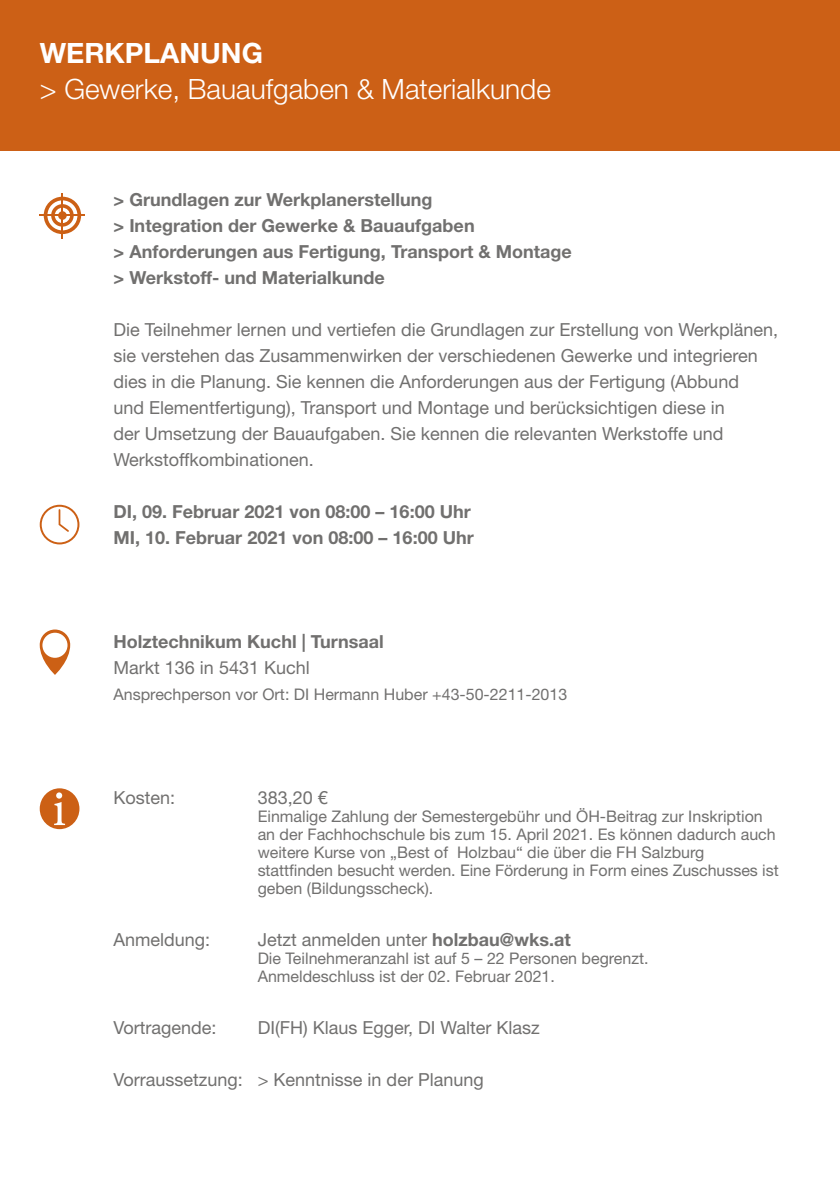
<style>
.page{position:relative;width:840px;height:1191px;background:#fff}
.page>*{position:absolute;margin:0;border:0;box-sizing:border-box;transform-origin:0 0}
.t1{font:300 28px "Helvetica Neue LT Std";color:#fff}
.t2{font:700 28px "Helvetica Neue LT Std";color:#fff}
.t3{font:18px/26px "Helvetica Neue LT Std";color:#71706f}
.t4{font:700 18px/26px "Helvetica Neue LT Std";color:#71706f}
.t5{font:16px/18px "Helvetica Neue LT Std";color:#71706f}
.s1{font-weight:700}
</style>
<div class="page">
<div style="left:0;top:0;width:839px;height:150px;background:#cc6016"></div>
<svg style="left:40px;top:788px;width:39px;height:41px"></svg>
<svg style="left:44px;top:197px;width:37px;height:37px"></svg>
<div style="left:58px;top:211px;width:9px;height:9px;background:#cc6015;border-radius:50%"></div>
<hr style="left:40px;top:215px;width:45px;height:1px;background:#cc6015">
<hr style="left:62px;top:193px;width:1px;height:45px;background:#cc6015">
<svg style="left:40px;top:505px;width:39px;height:39px"></svg>
<svg style="left:40px;top:629px;width:30px;height:46px"></svg>
<h1 class="t2" style="left:40px;top:36px;width:224px">WERKPLANUNG</h1>
<h1 class="t1" style="left:40px;top:72px;width:512px">&gt; Gewerke, Bauaufgaben &amp; Materialkunde</h1>
<p class="t4" style="left:113px;top:186px;width:459px">&gt; Grundlagen zur Werkplanerstellung<br>&gt; Integration der Gewerke &amp; Bauaufgaben<br>&gt; Anforderungen aus Fertigung, Transport &amp; Montage &gt; Werkstoff- und Materialkunde</p>
<p class="t3" style="left:113px;top:316px;width:666px">Die Teilnehmer lernen und vertiefen die Grundlagen zur Erstellung von Werkplänen, sie verstehen das Zusammenwirken der verschiedenen Gewerke und integrieren dies in die Planung. Sie kennen die Anforderungen aus der Fertigung (Abbund<br>und Elementfertigung), Transport und Montage und berücksichtigen diese in<br>der Umsetzung der Bauaufgaben. Sie kennen die relevanten Werkstoffe und Werkstoffkombinationen.</p>
<p class="t4" style="left:113px;top:498px;width:361px">DI, 09. Februar 2021 von 08:00 – 16:00 Uhr<br>MI, 10. Februar 2021 von 08:00 – 16:00 Uhr</p>
<p class="t4" style="left:113px;top:628px;width:271px">Holztechnikum Kuchl | Turnsaal</p>
<p class="t3" style="left:113px;top:654px;width:198px">Markt 136 in 5431 Kuchl</p>
<p class="t5" style="left:113px;top:685px;width:455px">Ansprechperson vor Ort: DI Hermann Huber +43-50-2211-2013</p>
<p class="t3" style="left:113px;top:784px;width:63px">Kosten:</p>
<p class="t3" style="left:257px;top:784px;width:72px">383,20 €</p>
<p class="t5" style="left:257px;top:807px;width:522px">Einmalige Zahlung der Semestergebühr und ÖH-Beitrag zur Inskription an der Fachhochschule bis zum 15. April 2021. Es können dadurch auch weitere Kurse von „Best of Holzbau“ die über die FH Salzburg stattfinden besucht werden. Eine Förderung in Form eines Zuschusses ist geben (Bildungsscheck).</p>
<p class="t3" style="left:113px;top:926px;width:98px">Anmeldung:</p>
<p class="t3" style="left:257px;top:926px;width:314px">Jetzt anmelden unter <span class="s1">holzbau@wks.at</span></p>
<p class="t5" style="left:257px;top:949px;width:392px">Die Teilnehmeranzahl ist auf 5 – 22 Personen begrenzt.<br>Anmeldeschluss ist der 02. Februar 2021.</p>
<p class="t3" style="left:113px;top:1014px;width:105px">Vortragende:</p>
<p class="t3" style="left:257px;top:1014px;width:283px">DI(FH) Klaus Egger, DI Walter Klasz</p>
<p class="t3" style="left:113px;top:1066px;width:371px">Vorraussetzung: &gt; Kenntnisse in der Planung</p>
</div>
